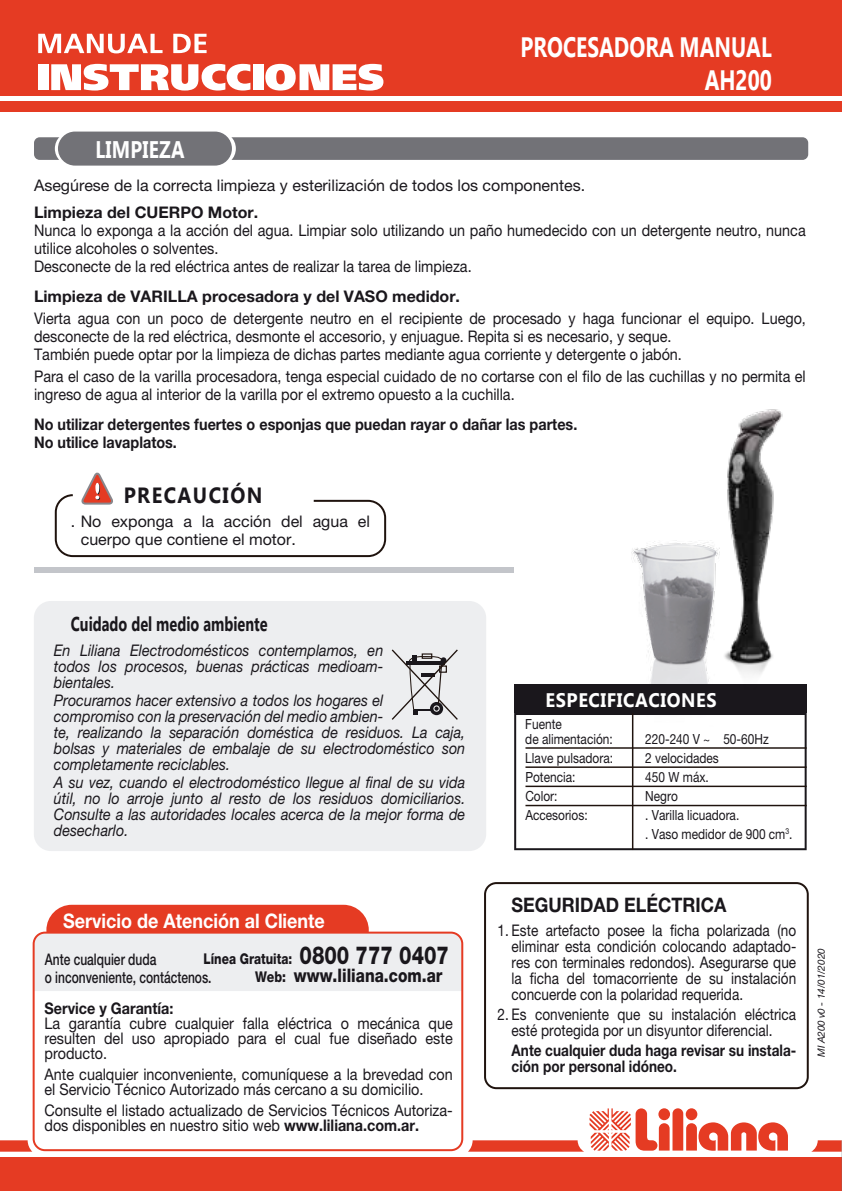
<style>
.page{position:relative;width:842px;height:1191px;background:#fff}
.page>*{position:absolute;margin:0;border:0;box-sizing:border-box;transform-origin:0 0}
.t1{font:700 28px/33.6px "Gadugi";color:#fff;text-align:right;scale:.75 1}
.t2{font:700 24px "Gadugi";letter-spacing:.01em;color:#fff;scale:.8 1}
.t3{font:700 22px "Gadugi";letter-spacing:.075em;color:#1a171c;scale:.9 1}
.t4{font:700 20px "Helvetica Neue";color:#fff;scale:.9 1}
.t5{font:700 20px "Gadugi";color:#1a171c;scale:.72 1}
.t6{font:700 20px "Helvetica Neue";color:#1a171c;scale:.9 1}
.t7{font:700 19.6px "Gadugi";letter-spacing:.03em;color:#fff;scale:.93 1}
.t8{font:800 18.6px "Helvetica Neue";color:#1a171c;scale:.83 1}
.t9{font:16px/18px "Helvetica Neue";color:#1a171c;scale:.9 1}
.t10{font:italic 16px/16px "Helvetica Neue";color:#1a171c;text-align:justify;scale:.9 1}
.t11{font:16px/16px "Helvetica Neue";color:#1a171c;text-align:justify;scale:.85 1}
.t12{font:16px/18px "Helvetica Neue";color:#1a171c}
.t13{font:700 16px/18px "Helvetica Neue";color:#1a171c;scale:.9 1}
.t14{font:700 16px "Helvetica Neue";color:#1a171c}
.t15{font:700 16px/16px "Helvetica Neue";color:#1a171c;scale:.85 1}
.t16{font:500 16px/18px "Helvetica Neue";color:#1a171c;scale:.75 1}
.t17{font:800 14.8px "Helvetica Neue";color:#1a171c;scale:.8 1}
.t18{font:14px/15px "Helvetica Neue";color:#1a171c;scale:.85 1}
.t19{font:italic 10px "Helvetica Neue";letter-spacing:-.01em;color:#1a171c}
.s1{font-size:24.8px}
.s2{font-size:14.8px}
.s3{font-weight:700}
</style>
<div class="page">
<img style="left:631px;top:541px;width:82px;height:144px">
<div style="left:0;top:0;width:842px;height:95px;background:#e53b23"></div>
<div style="left:0;top:101px;width:842px;height:10px;background:#e53b23"></div>
<div style="left:38px;top:64px;width:10px;height:26px;background:#fff"></div>
<svg style="left:51px;top:64px;width:199px;height:27px"></svg>
<div style="left:253px;top:64px;width:10px;height:26px;background:#fff"></div>
<svg style="left:265px;top:64px;width:118px;height:27px"></svg>
<svg style="left:38px;top:34px;width:125px;height:19px"></svg>
<svg style="left:173px;top:34px;width:34px;height:19px"></svg>
<div style="left:514px;top:685px;width:293px;height:28px;background:#1a171c"></div>
<svg style="left:514px;top:713px;width:293px;height:137px"></svg>
<hr style="left:525px;top:747px;width:282px;height:1px;background:#1f130e">
<hr style="left:525px;top:766px;width:282px;height:2px;background:#1f130e">
<hr style="left:525px;top:785px;width:282px;height:2px;background:#1f130e">
<hr style="left:525px;top:804px;width:282px;height:2px;background:#1f130e">
<hr style="left:632px;top:713px;width:1px;height:137px;background:#1f130e">
<div style="left:34px;top:567px;width:479px;height:6px;background:#c3c5ca"></div>
<svg style="left:54px;top:472px;width:333px;height:86px"></svg>
<div style="left:484px;top:882px;width:325px;height:207px;border:2px solid #1f130e;border-radius:11px"></div>
<div style="left:34px;top:601px;width:452px;height:250px;background:#edeef0;border-radius:17px"></div>
<svg style="left:391px;top:649px;width:67px;height:71px"></svg>
<svg style="left:0;top:1140px;width:32px;height:11px"></svg>
<svg style="left:468px;top:1108px;width:320px;height:43px"></svg>
<div style="left:0;top:1157px;width:842px;height:34px;background:#e53b23"></div>
<div style="left:46px;top:904px;width:323px;height:62px;background:#e53b23;border-radius:25px"></div>
<div style="left:36px;top:934px;width:424px;height:57px;background:#edeef0"></div>
<div style="left:33px;top:931px;width:430px;height:220px;border:2px solid #e53b23;border-radius:11px"></div>
<div style="left:34px;top:137px;width:774px;height:23px;background:#727277;border-radius:6px"></div>
<svg style="left:62px;top:132px;width:174px;height:34px"></svg>
<div style="left:58px;top:132px;width:174px;height:34px;background:#727277;border-radius:17px"></div>
<svg style="left:811px;top:1140px;width:31px;height:51px"></svg>
<img style="left:713px;top:409px;width:74px;height:276px">
<h2 class="t2" style="left:96px;top:135px;width:113px">LIMPIEZA</h2>
<h1 class="t1" style="left:521px;top:30px;width:336px">PROCESADORA MANUAL<br>AH200</h1>
<p class="t12" style="left:34px;top:176px;width:553px">Asegúrese de la correcta limpieza y esterilización de todos los componentes.</p>
<p class="t14" style="left:34px;top:202px;width:226px">Limpieza del CUERPO Motor.</p>
<p class="t9" style="left:34px;top:221px;width:859px">Nunca lo exponga a la acción del agua. Limpiar solo utilizando un paño humedecido con un detergente neutro, nunca utilice alcoholes o solventes.<br>Desconecte de la red eléctrica antes de realizar la tarea de limpieza.</p>
<p class="t14" style="left:34px;top:286px;width:427px">Limpieza de VARILLA procesadora y del VASO medidor.</p>
<p class="t9" style="left:34px;top:309px;width:859px">Vierta agua con un poco de detergente neutro en el recipiente de procesado y haga funcionar el equipo. Luego, desconecte de la red eléctrica, desmonte el accesorio, y enjuague. Repita si es necesario, y seque.<br>También puede optar por la limpieza de dichas partes mediante agua corriente y detergente o jabón.</p>
<p class="t9" style="left:34px;top:367px;width:859px">Para el caso de la varilla procesadora, tenga especial cuidado de no cortarse con el filo de las cuchillas y no permita el ingreso de agua al interior de la varilla por el extremo opuesto a la cuchilla.</p>
<p class="t13" style="left:34px;top:415px;width:605px">No utilizar detergentes fuertes o esponjas que puedan rayar o dañar las partes.<br>No utilice lavaplatos.</p>
<h3 class="t3" style="left:124px;top:482px;width:156px">PRECAUCIÓN</h3>
<p class="t12" style="left:81px;top:511px;width:291px;text-indent:-10px">. No exponga a la acción del agua el cuerpo que contiene el motor.</p>
<p class="t5" style="left:71px;top:611px;width:275px">Cuidado del medio ambiente</p>
<p class="t10" style="left:54px;top:642px;width:368px">En Liliana Electrodomésticos contemplamos, en todos los procesos, buenas prácticas medioam&shy;bientales.</p>
<p class="t10" style="left:54px;top:692px;width:459px;text-align:left">Procuramos hacer extensivo a todos los hogares el compromiso con la preservación del medio ambien-<br>te, realizando la separación doméstica de residuos. La caja, bolsas y materiales de embalaje de su electrodoméstico son completamente reciclables.</p>
<p class="t10" style="left:54px;top:774px;width:459px">A su vez, cuando el electrodoméstico llegue al final de su vida útil, no lo arroje junto al resto de los residuos domiciliarios.<br>Consulte a las autoridades locales acerca de la mejor forma de desecharlo.</p>
<p class="t4" style="left:63px;top:908px;width:293px">Servicio de Atención al Cliente</p>
<p class="t17" style="left:204px;top:949px;width:308px">Línea Gratuita: <span class="s1">0800 777 0407</span></p>
<p class="t8" style="left:255px;top:964px;width:227px"><span class="s2">Web:</span> www.liliana.com.ar</p>
<p class="t13" style="left:44px;top:998px;width:145px">Service y Garantía:</p>
<p class="t9" style="left:44px;top:1015px;width:455px;line-height:15px;text-align:justify">La garantía cubre cualquier falla eléctrica o mecánica que resulten del uso apropiado para el cual fue diseñado este producto.</p>
<p class="t9" style="left:44px;top:1066px;width:455px;line-height:15px">Ante cualquier inconveniente, comuníquese a la brevedad con el Servicio Técnico Autorizado más cercano a su domicilio.</p>
<p class="t9" style="left:44px;top:1102px;width:455px;line-height:15px">Consulte el listado actualizado de Servicios Técnicos Autoriza&shy;dos disponibles en nuestro sitio web <span class="s3">www.liliana.com.ar.</span></p>
<p class="t16" style="left:45px;top:949px;width:224px">Ante cualquier duda<br>o inconveniente, contáctenos.</p>
<p class="t7" style="left:546px;top:688px;width:185px">ESPECIFICACIONES</p>
<p class="t18" style="left:525px;top:716px;width:104px">Fuente<br>de alimentación:</p>
<p class="t18" style="left:645px;top:731px;width:147px">220-240 V ~ 50-60Hz</p>
<p class="t18" style="left:525px;top:750px;width:105px">Llave pulsadora:</p>
<p class="t18" style="left:645px;top:750px;width:88px">2 velocidades</p>
<p class="t18" style="left:525px;top:769px;width:61px">Potencia:</p>
<p class="t18" style="left:645px;top:769px;width:76px">450 W máx.</p>
<p class="t18" style="left:525px;top:788px;width:39px">Color:</p>
<p class="t18" style="left:645px;top:788px;width:40px">Negro</p>
<p class="t18" style="left:525px;top:807px;width:75px">Accesorios:</p>
<p class="t18" style="left:645px;top:805px;width:175px;line-height:19px">. Varilla licuadora.<br>. Vaso medidor de 900 cm<sup>3</sup>.</p>
<p class="t6" style="left:512px;top:892px;width:240px">SEGURIDAD ELÉCTRICA</p>
<p class="t11" style="left:512px;top:922px;width:336px;text-indent:-14px">1. Este artefacto posee la ficha polarizada (no eliminar esta condición colocando adaptado&shy;res con terminales redondos). Asegurarse que la ficha del tomacorriente de su instalación concuerde con la polaridad requerida.</p>
<p class="t11" style="left:512px;top:1006px;width:336px;text-indent:-14px">2. Es conveniente que su instalación eléctrica esté protegida por un disyuntor diferencial.</p>
<p class="t15" style="left:512px;top:1041px;width:336px">Ante cualquier duda haga revisar su instala&shy;ción por personal idóneo.</p>
<p class="t19" style="left:815px;top:1056px;width:110px;rotate:-90deg">MI A200 v0 - 14/01/2020</p>
</div>
